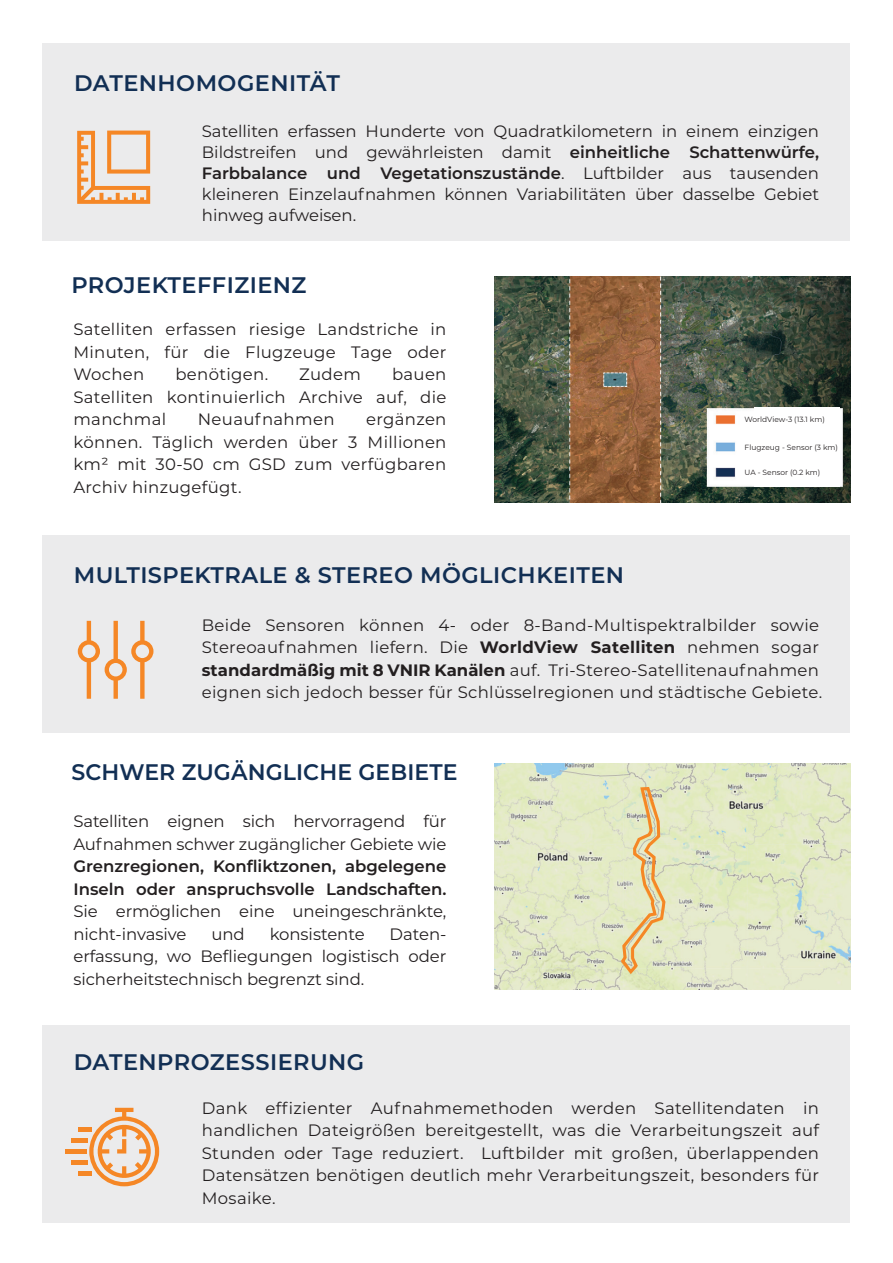
<style>
.page{position:relative;width:893px;height:1263px;background:#fff}
.page>*{position:absolute;margin:0;border:0;box-sizing:border-box;transform-origin:0 0}
.t1{font:600 22.5px "Montserrat";letter-spacing:.02em;color:#122f54}
.t2{font:16.5px/22.5px "Montserrat";letter-spacing:.02em;color:#231f20;text-align:justify}
.t3{font:600 16.5px/22.5px "Montserrat";color:#231f20}
.t4{font:16.5px/22.5px "Montserrat";letter-spacing:-.01em;color:#231f20}
.t5{font:16.5px/22.5px "Montserrat";letter-spacing:-.005em;color:#231f20}
.t6{font:7.5px "Montserrat";color:#231f20}
.s1{font-weight:600}
.s2{font-weight:700}
</style>
<div class="page">
<div style="left:43px;top:43px;width:807px;height:197px;background:#ebebec"></div>
<img style="left:495px;top:276px;width:355px;height:226px">
<img style="left:495px;top:764px;width:355px;height:226px">
<svg style="left:619px;top:785px;width:48px;height:191px;background:#e2d7ab"></svg>
<div style="left:43px;top:535px;width:807px;height:197px;background:#ebebec"></div>
<div style="left:43px;top:1026px;width:807px;height:197px;background:#ebebec"></div>
<svg style="left:78px;top:621px;width:75px;height:78px"></svg>
<svg style="left:77px;top:131px;width:73px;height:73px"></svg>
<hr style="left:65px;top:1149px;width:22px;height:4px;background:#f58726">
<hr style="left:71px;top:1161px;width:17px;height:4px;background:#f58726">
<hr style="left:78px;top:1171px;width:14px;height:4px;background:#f58726">
<div style="left:71px;top:1138px;width:17px;height:5px;background:#f58726"></div>
<hr style="left:78px;top:1127px;width:14px;height:4px;background:#f58726">
<svg style="left:89px;top:1108px;width:70px;height:78px"></svg>
<div style="left:754px;top:408px;width:86px;height:79px;background:#fff"></div>
<h1 class="t1" style="left:74px;top:68px;width:267px">DATENHOMOGENITÄT</h1>
<p class="t2" style="left:202px;top:120px;width:619px;line-height:21px">Satelliten erfassen Hunderte von Quadratkilometern in einem einzigen Bildstreifen und gewährleisten damit <span class="s1">einheitliche Schattenwürfe, Farbbalance und Vegetationszustände</span>. Luftbilder aus tausenden kleineren Einzelaufnahmen können Variabilitäten über dasselbe Gebiet hinweg aufweisen.</p>
<h1 class="t1" style="left:71px;top:269px;width:237px">PROJEKTEFFIZIENZ</h1>
<p class="t2" style="left:73px;top:318px;width:375px">Satelliten erfassen riesige Landstriche in Minuten, für die Flugzeuge Tage oder Wochen</p>
<p class="t2" style="left:73px;top:363px;width:375px;text-indent:319px">bauen Satelliten kontinuierlich Archive auf, die manchmal</p>
<p class="t2" style="left:175px;top:363px;width:94px">benötigen.</p>
<p class="t2" style="left:299px;top:363px;width:63px">Zudem</p>
<p class="t2" style="left:198px;top:408px;width:138px">Neuaufnahmen</p>
<p class="t2" style="left:73px;top:408px;width:375px;text-indent:293px">ergänzen können. Täglich werden über 3 Millionen km² mit 30-50 cm GSD zum verfügbaren Archiv hinzugefügt.</p>
<p class="t6" style="left:745px;top:414px;width:82px">WorldView-3 (13.1 km)</p>
<p class="t6" style="left:745px;top:442px;width:95px">Flugzeug - Sensor (3 km)</p>
<p class="t6" style="left:745px;top:468px;width:77px">UA - Sensor (0.2 km)</p>
<h1 class="t1" style="left:74px;top:559px;width:552px">MULTISPEKTRALE &amp; STEREO MÖGLICHKEITEN</h1>
<p class="t2" style="left:202px;top:613px;width:622px;text-align:left">Beide Sensoren können 4- oder 8-Band-Multispektralbilder sowie Stereoaufnahmen liefern. Die <span class="s2">WorldView Satelliten</span> nehmen sogar <span class="s2">standardmäßig mit 8 VNIR Kanälen</span> auf. Tri-Stereo-Satellitenaufnahmen eignen sich jedoch besser für Schlüsselregionen und städtische Gebiete.</p>
<h1 class="t1" style="left:71px;top:756px;width:388px">SCHWER ZUGÄNGLICHE GEBIETE</h1>
<p class="t4" style="left:73px;top:810px;width:375px">Satelliten eignen sich hervorragend für<br>Aufnahmen schwer zugänglicher Gebiete wie</p>
<p class="t3" style="left:73px;top:854px;width:375px">Grenzregionen, Konfliktzonen, abgelegene<br>Inseln oder anspruchsvolle Landschaften.</p>
<p class="t5" style="left:73px;top:900px;width:375px">Sie ermöglichen eine uneingeschränkte, nicht-invasive</p>
<p class="t2" style="left:211px;top:922px;width:35px">und</p>
<p class="t5" style="left:270px;top:922px;width:97px">konsistente</p>
<p class="t2" style="left:73px;top:922px;width:375px;text-indent:316px">Daten&shy;erfassung, wo Befliegungen logistisch oder sicherheitstechnisch begrenzt sind.</p>
<h1 class="t1" style="left:74px;top:1046px;width:292px">DATENPROZESSIERUNG</h1>
<p class="t2" style="left:202px;top:1096px;width:619px">Dank effizienter Aufnahmemethoden werden Satellitendaten in handlichen Dateigrößen bereitgestellt, was die Verarbeitungszeit auf Stunden oder Tage reduziert. Luftbilder mit großen, überlappenden Datensätzen benötigen deutlich mehr Verarbeitungszeit, besonders für Mosaike.</p>
</div>
